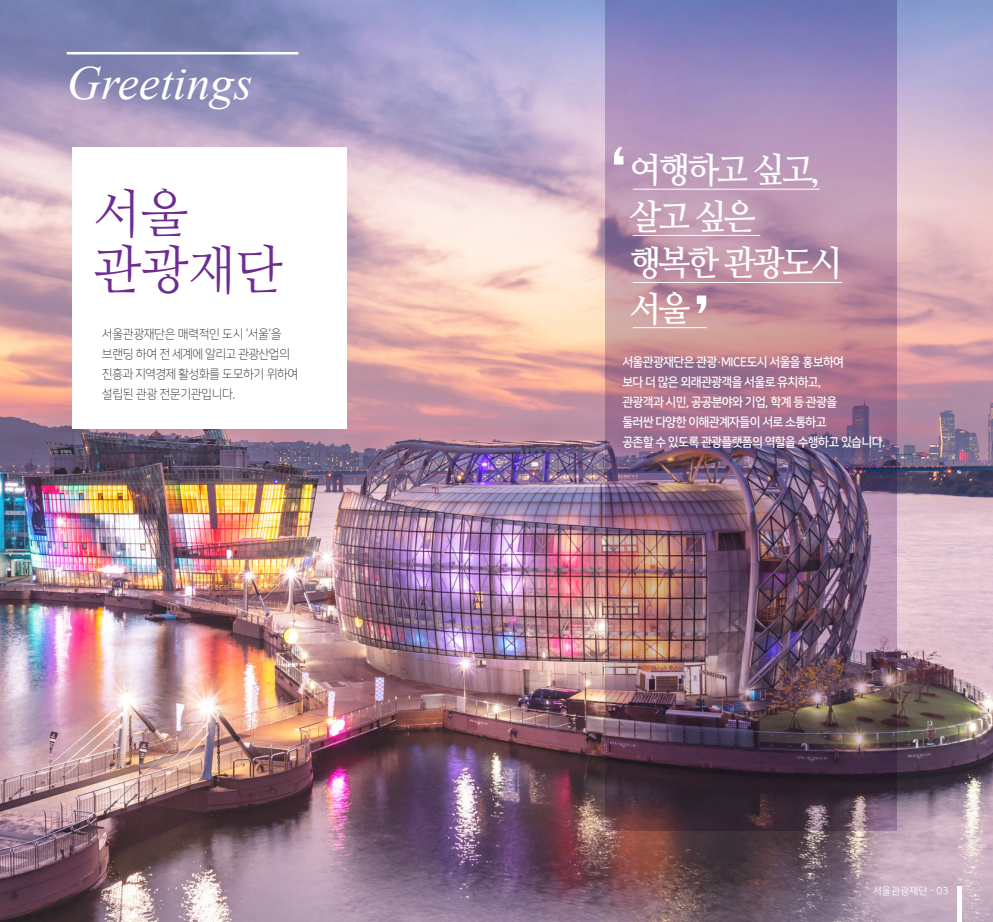
<style>
.page{position:relative;width:993px;height:922px;background:#fff}
.page>*{position:absolute;margin:0;border:0;box-sizing:border-box;transform-origin:0 0}
.t1{font:52.5px "Nanum Myeongjo";color:#6e2c91;scale:.95 1}
.t2{font:italic 47.5px "Times New Roman";color:#fff}
.t3{font:700 35px "Nanum Myeongjo";letter-spacing:-.08em;color:#fff;scale:.95 1}
.t4{font:12.5px "Nanum Square OTFB";letter-spacing:-.05em;color:#fff;scale:.95 1}
.t5{font:12.5px "Nanum Square OTFL";letter-spacing:-.05em;color:#231f20;scale:.95 1}
.t6{font:12.5px "Nanum Square OTFL";letter-spacing:-.03em;color:#231f20;scale:.95 1}
.t7{font:10px "Nanum Square OTFR";color:#fff}
</style>
<div class="page">
<img style="left:0;top:0;width:992px;height:921px">
<div style="left:72px;top:147px;width:274px;height:282px;background:#fff"></div>
<img style="left:605px;top:0;width:291px;height:830px">
<svg style="left:613px;top:147px;width:10px;height:17px"></svg>
<svg style="left:696px;top:295px;width:10px;height:18px"></svg>
<hr style="left:67px;top:52px;width:231px;height:2px;background:#fff">
<hr style="left:632px;top:189px;width:187px;height:1px;background:#fff">
<hr style="left:632px;top:235px;width:128px;height:1px;background:#fff">
<hr style="left:632px;top:282px;width:209px;height:1px;background:#fff">
<hr style="left:632px;top:327px;width:74px;height:1px;background:#fff">
<hr style="left:957px;top:886px;width:4px;height:35px;background:#fff">
<p class="t2" style="left:67px;top:50px;width:187px">Greetings</p>
<p class="t1" style="left:93px;top:184px;width:101px">서울</p>
<p class="t1" style="left:93px;top:240px;width:201px">관광재단</p>
<p class="t6" style="left:102px;top:328px;width:190px">서울관광재단은 매력적인 도시 ‘서울’을</p>
<p class="t5" style="left:102px;top:348px;width:199px">브랜딩 하여 전 세계에 알리고 관광산업의</p>
<p class="t5" style="left:102px;top:368px;width:208px">진흥과 지역경제 활성화를 도모하기 위하여</p>
<p class="t6" style="left:102px;top:388px;width:141px">설립된 관광 전문기관입니다.</p>
<p class="t3" style="left:629px;top:150px;width:201px">여행하고 싶고,</p>
<p class="t3" style="left:629px;top:197px;width:134px">살고 싶은</p>
<p class="t3" style="left:629px;top:243px;width:225px">행복한 관광도시</p>
<p class="t3" style="left:629px;top:289px;width:65px">서울</p>
<p class="t4" style="left:622px;top:355px;width:235px">서울관광재단은 관광·MICE도시 서울을 홍보하여</p>
<p class="t4" style="left:622px;top:375px;width:211px">보다 더 많은 외래관광객을 서울로 유치하고,</p>
<p class="t4" style="left:622px;top:395px;width:227px">관광객과 시민, 공공분야와 기업, 학계 등 관광을</p>
<p class="t4" style="left:622px;top:415px;width:216px">둘러싼 다양한 이해관계자들이 서로 소통하고</p>
<p class="t4" style="left:622px;top:435px;width:278px">공존할 수 있도록 관광플랫폼의 역할을 수행하고 있습니다.</p>
<p class="t7" style="left:872px;top:885px;width:77px">서울관광재단 - 03</p>
</div>
